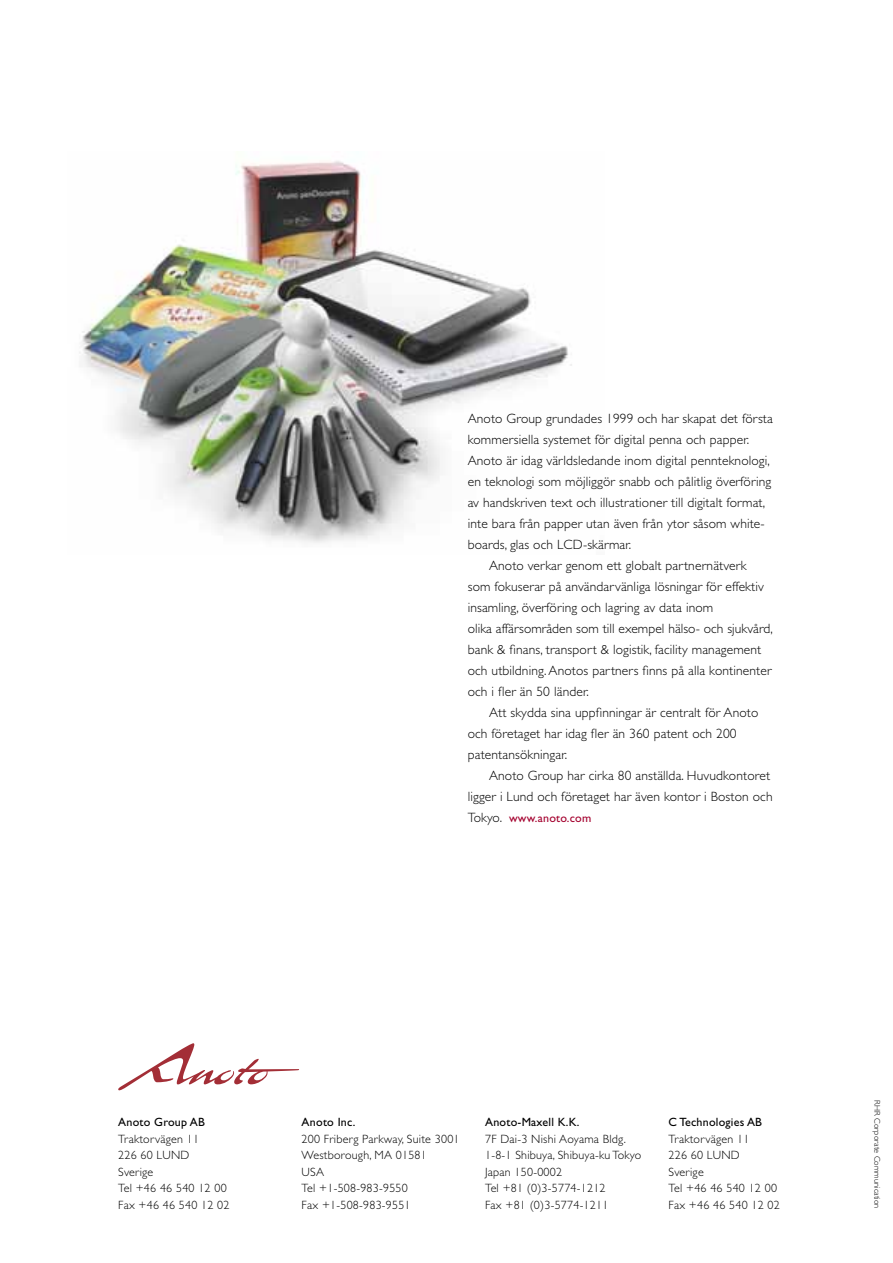
<style>
.page{position:relative;width:893px;height:1263px;background:#fff}
.page>*{position:absolute;margin:0;border:0;box-sizing:border-box;transform-origin:0 0}
.t1{font:300 13.5px "Gill Sans";letter-spacing:.01em;color:#000}
.t2{font:300 12px/16.5px "Gill Sans";letter-spacing:.02em;color:#000}
.t3{font:12px "Gill Sans";letter-spacing:.02em;color:#000}
.t4{font:12px "Gill Sans";letter-spacing:.02em;color:#a4002e}
.t5{font:300 8.25px "Gill Sans";letter-spacing:.01em;color:#000}
.s1{font-weight:300;font-size:13.5px;color:#000}
</style>
<div class="page">
<img style="left:79px;top:161px;width:493px;height:382px">
<svg style="left:118px;top:1043px;width:181px;height:47px"></svg>
<p class="t1" style="left:468px;top:410px;width:307px">Anoto Group grundades 1999 och har skapat det första</p>
<p class="t1" style="left:468px;top:431px;width:283px">kommersiella systemet för digital penna och papper.</p>
<p class="t1" style="left:468px;top:452px;width:304px">Anoto är idag världsledande inom digital pennteknologi,</p>
<p class="t1" style="left:468px;top:473px;width:305px">en teknologi som möjliggör snabb och pålitlig överföring</p>
<p class="t1" style="left:468px;top:494px;width:299px">av handskriven text och illustrationer till digitalt format,</p>
<p class="t1" style="left:468px;top:515px;width:299px">inte bara från papper utan även från ytor såsom white-</p>
<p class="t1" style="left:468px;top:536px;width:165px">boards, glas och LCD-skärmar.</p>
<p class="t1" style="left:489px;top:557px;width:259px">Anoto verkar genom ett globalt partnernätverk</p>
<p class="t1" style="left:468px;top:579px;width:298px">som fokuserar på användarvänliga lösningar för effektiv</p>
<p class="t1" style="left:468px;top:600px;width:247px">insamling, överföring och lagring av data inom</p>
<p class="t1" style="left:468px;top:621px;width:307px">olika affärsområden som till exempel hälso- och sjukvård,</p>
<p class="t1" style="left:468px;top:642px;width:295px">bank &amp; finans, transport &amp; logistik, facility management</p>
<p class="t1" style="left:468px;top:663px;width:305px">och utbildning. Anotos partners finns på alla kontinenter</p>
<p class="t1" style="left:468px;top:684px;width:123px">och i fler än 50 länder.</p>
<p class="t1" style="left:489px;top:705px;width:271px">Att skydda sina uppfinningar är centralt för Anoto</p>
<p class="t1" style="left:468px;top:726px;width:270px">och företaget har idag fler än 360 patent och 200</p>
<p class="t1" style="left:468px;top:747px;width:101px">patentansökningar.</p>
<p class="t1" style="left:489px;top:768px;width:283px">Anoto Group har cirka 80 anställda. Huvudkontoret</p>
<p class="t1" style="left:468px;top:789px;width:306px">ligger i Lund och företaget har även kontor i Boston och</p>
<p class="t4" style="left:468px;top:811px;width:125px"><span class="s1">Tokyo.</span> www.anoto.com</p>
<p class="t3" style="left:118px;top:1115px;width:88px">Anoto Group AB</p>
<p class="t2" style="left:118px;top:1130px;width:113px">Traktorvägen 11<br>226 60 LUND<br>Sverige<br>Tel +46 46 540 12 00<br>Fax +46 46 540 12 02</p>
<p class="t3" style="left:302px;top:1115px;width:55px">Anoto Inc.</p>
<p class="t2" style="left:302px;top:1130px;width:159px">200 Friberg Parkway, Suite 3001<br>Westborough, MA 01581<br>USA<br>Tel +1-508-983-9550<br>Fax +1-508-983-9551</p>
<p class="t3" style="left:485px;top:1115px;width:96px">Anoto-Maxell K.K.</p>
<p class="t2" style="left:485px;top:1130px;width:158px">7F Dai-3 Nishi Aoyama Bldg.<br>1-8-1 Shibuya, Shibuya-ku Tokyo<br>Japan 150-0002<br>Tel +81 (0)3-5774-1212<br>Fax +81 (0)3-5774-1211</p>
<p class="t3" style="left:669px;top:1115px;width:95px">C Technologies AB</p>
<p class="t2" style="left:669px;top:1130px;width:113px">Traktorvägen 11<br>226 60 LUND<br>Sverige<br>Tel +46 46 540 12 00<br>Fax +46 46 540 12 02</p>
<p class="t5" style="left:882px;top:1100px;width:110px;rotate:90deg">RHR Corporate Communication</p>
</div>
